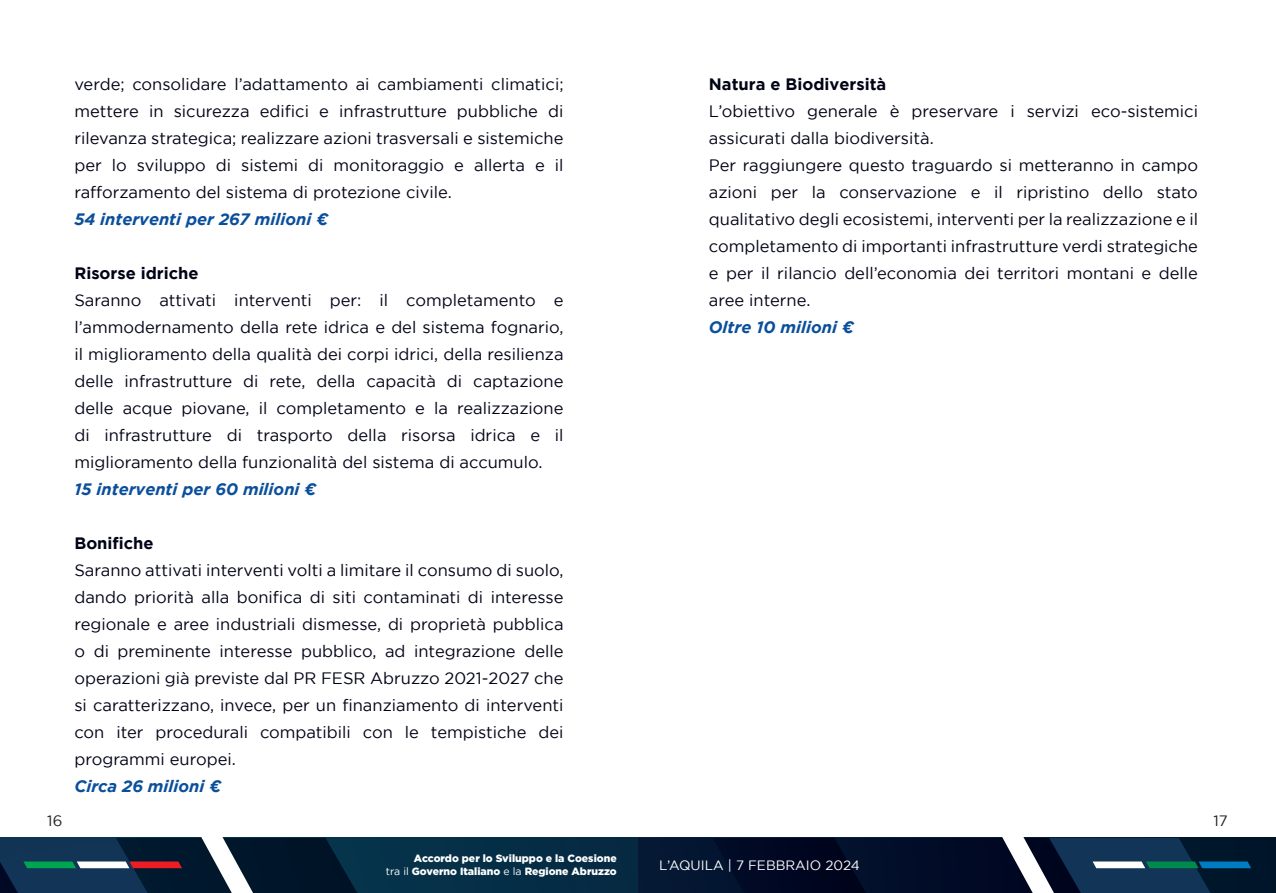
<style>
.page{position:relative;width:1276px;height:893px;background:#fff}
.page>*{position:absolute;margin:0;border:0;box-sizing:border-box;transform-origin:0 0}
.t1{font:16.5px/27px "Gotham";color:#000316;text-align:justify}
.t2{font:italic 700 16.5px "Gotham";color:#0a4f9c}
.t3{font:700 16.5px "Gotham";color:#000316}
.t4{font:15px "Gotham";color:#231f20}
.t5{font:13.5px "Gotham";color:#fff}
.t6{font:900 10.5px/12.6px "Gotham";color:#fff;text-align:right}
.s1{font-weight:400}
</style>
<div class="page">
<svg style="left:638px;top:837px;width:638px;height:56px;background:#0f213b"></svg>
<div style="left:0;top:838px;width:638px;height:55px;background:#052e46"></div>
<svg style="left:0;top:837px;width:369px;height:56px"></svg>
<p class="t1" style="left:74px;top:70px;width:490px">verde; consolidare l’adattamento ai cambiamenti climatici; mettere in sicurezza edifici e infrastrutture pubbliche di rilevanza strategica; realizzare azioni trasversali e sistemiche per lo sviluppo di sistemi di monitoraggio e allerta e il rafforzamento del sistema di protezione civile.</p>
<p class="t2" style="left:74px;top:209px;width:255px">54 interventi per 267 milioni ¤</p>
<p class="t3" style="left:74px;top:263px;width:126px">Risorse idriche</p>
<p class="t1" style="left:74px;top:286px;width:490px">Saranno attivati interventi per: il completamento e l’ammodernamento della rete idrica e del sistema fognario, il miglioramento della qualità dei corpi idrici, della resilienza delle infrastrutture di rete, della capacità di captazione delle acque piovane, il completamento e la realizzazione di infrastrutture di trasporto della risorsa idrica e il miglioramento della funzionalità del sistema di accumulo.</p>
<p class="t2" style="left:74px;top:479px;width:243px">15 interventi per 60 milioni ¤</p>
<p class="t3" style="left:74px;top:533px;width:81px">Bonifiche</p>
<p class="t1" style="left:74px;top:556px;width:490px">Saranno attivati interventi volti a limitare il consumo di suolo, dando priorità alla bonifica di siti contaminati di interesse regionale e aree industriali dismesse, di proprietà pubblica o di preminente interesse pubblico, ad integrazione delle operazioni già previste dal PR FESR Abruzzo 2021-2027 che si caratterizzano, invece, per un finanziamento di interventi con iter procedurali compatibili con le tempistiche dei programmi europei.</p>
<p class="t2" style="left:74px;top:776px;width:148px">Circa 26 milioni ¤</p>
<p class="t3" style="left:709px;top:74px;width:179px">Natura e Biodiversità</p>
<p class="t1" style="left:709px;top:97px;width:490px">L’obiettivo generale è preservare i servizi eco-sistemici assicurati dalla biodiversità.</p>
<p class="t1" style="left:709px;top:151px;width:490px">Per raggiungere questo traguardo si metteranno in campo azioni per la conservazione e il ripristino dello stato qualitativo degli ecosistemi, interventi per la realizzazione e il completamento di importanti infrastrutture verdi strategiche e per il rilancio dell’economia dei territori montani e delle aree interne.</p>
<p class="t2" style="left:709px;top:317px;width:146px">Oltre 10 milioni ¤</p>
<p class="t4" style="left:47px;top:812px;width:17px">16</p>
<p class="t4" style="left:1213px;top:812px;width:16px">17</p>
<p class="t6" style="left:386px;top:852px;width:232px">Accordo per lo Sviluppo e la Coesione<br><span class="s1">tra il</span> Governo Italiano <span class="s1">e la</span> Regione Abruzzo</p>
<p class="t5" style="left:659px;top:857px;width:202px">L’AQUILA | 7 FEBBRAIO 2024</p>
</div>
